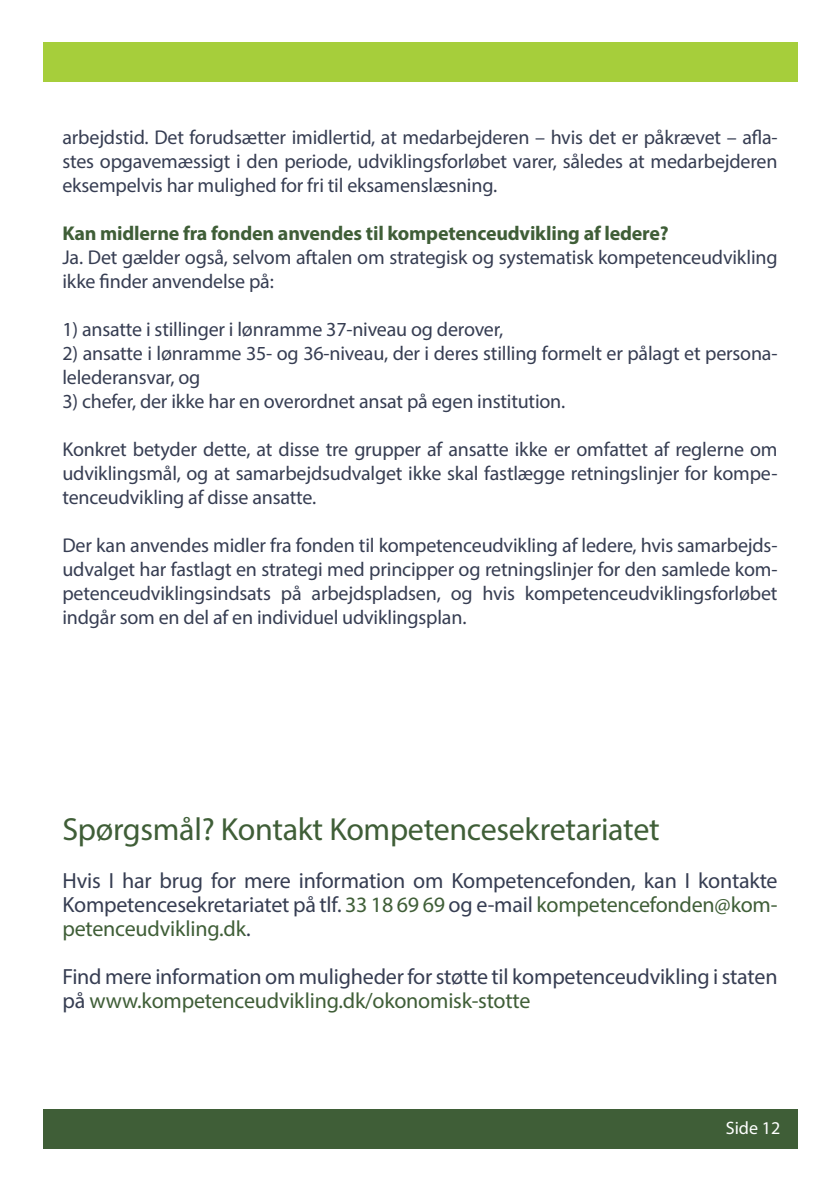
<style>
.page{position:relative;width:840px;height:1191px;background:#fff}
.page>*{position:absolute;margin:0;border:0;box-sizing:border-box;transform-origin:0 0}
.Brødtekst{font:32px "Myriad Pro";letter-spacing:-.01em;color:#3f5e37}
.Brødtekst-2{font:22px/24px "Myriad Pro";letter-spacing:-.01em;color:#363d52;text-align:justify}
.Brødtekst-3{font:20px/24px "Myriad Pro";letter-spacing:-.01em;color:#363d52;text-align:justify}
.Brødtekst-4{font:700 20px "Myriad Pro";letter-spacing:-.01em;color:#3f5e37}
.t1{font:18px "Myriad Pro";color:#fff}
.s1{color:#3f5e37}
</style>
<div class="page">
<div style="left:43px;top:1108px;width:754px;height:40px;background:#3f5e37"></div>
<div style="left:43px;top:43px;width:754px;height:39px;background:#a6ce3b"></div>
<p class="Brødtekst-3" style="left:62px;top:125px;width:716px">arbejdstid. Det forudsætter imidlertid, at medarbejderen – hvis det er påkrævet – afla&shy;stes opgavemæssigt i den periode, udviklingsforløbet varer, således at medarbejderen eksempelvis har mulighed for fri til eksamenslæsning.</p>
<p class="Brødtekst-4" style="left:62px;top:220px;width:607px">Kan midlerne fra fonden anvendes til kompetenceudvikling af ledere?</p>
<p class="Brødtekst-3" style="left:62px;top:245px;width:716px">Ja. Det gælder også, selvom aftalen om strategisk og systematisk kompetenceudvikling ikke finder anvendelse på:</p>
<p class="Brødtekst-3" style="left:62px;top:317px;width:442px">1) ansatte i stillinger i lønramme 37-niveau og derover,</p>
<p class="Brødtekst-3" style="left:62px;top:341px;width:716px">2) ansatte i lønramme 35- og 36-niveau, der i deres stilling formelt er pålagt et persona&shy;lelederansvar, og</p>
<p class="Brødtekst-3" style="left:62px;top:389px;width:504px">3) chefer, der ikke har en overordnet ansat på egen institution.</p>
<p class="Brødtekst-3" style="left:62px;top:437px;width:716px">Konkret betyder dette, at disse tre grupper af ansatte ikke er omfattet af reglerne om udviklingsmål, og at samarbejdsudvalget ikke skal fastlægge retningslinjer for kompe&shy;tenceudvikling af disse ansatte.</p>
<p class="Brødtekst-3" style="left:62px;top:533px;width:716px">Der kan anvendes midler fra fonden til kompetenceudvikling af ledere, hvis samarbejds&shy;udvalget har fastlagt en strategi med principper og retningslinjer for den samlede kom&shy;petenceudviklingsindsats på arbejdspladsen, og hvis kompetenceudviklingsforløbet indgår som en del af en individuel udviklingsplan.</p>
<p class="Brødtekst" style="left:62px;top:810px;width:598px">Spørgsmål? Kontakt Kompetencesekretariatet</p>
<p class="Brødtekst-2" style="left:62px;top:868px;width:716px">Hvis I har brug for mere information om Kompetencefonden, kan I kontakte Kompetencesekretariatet på tlf. <span class="s1">33 18 69 69</span> og e-mail <span class="s1">kompetencefonden@kom&shy;petenceudvikling.dk</span>.</p>
<p class="Brødtekst-2" style="left:62px;top:964px;width:716px">Find mere information om muligheder for støtte til kompetenceudvikling i staten på <span class="s1">www.kompetenceudvikling.dk/okonomisk-stotte</span></p>
<p class="t1" style="left:725px;top:1117px;width:56px">Side 12</p>
</div>
